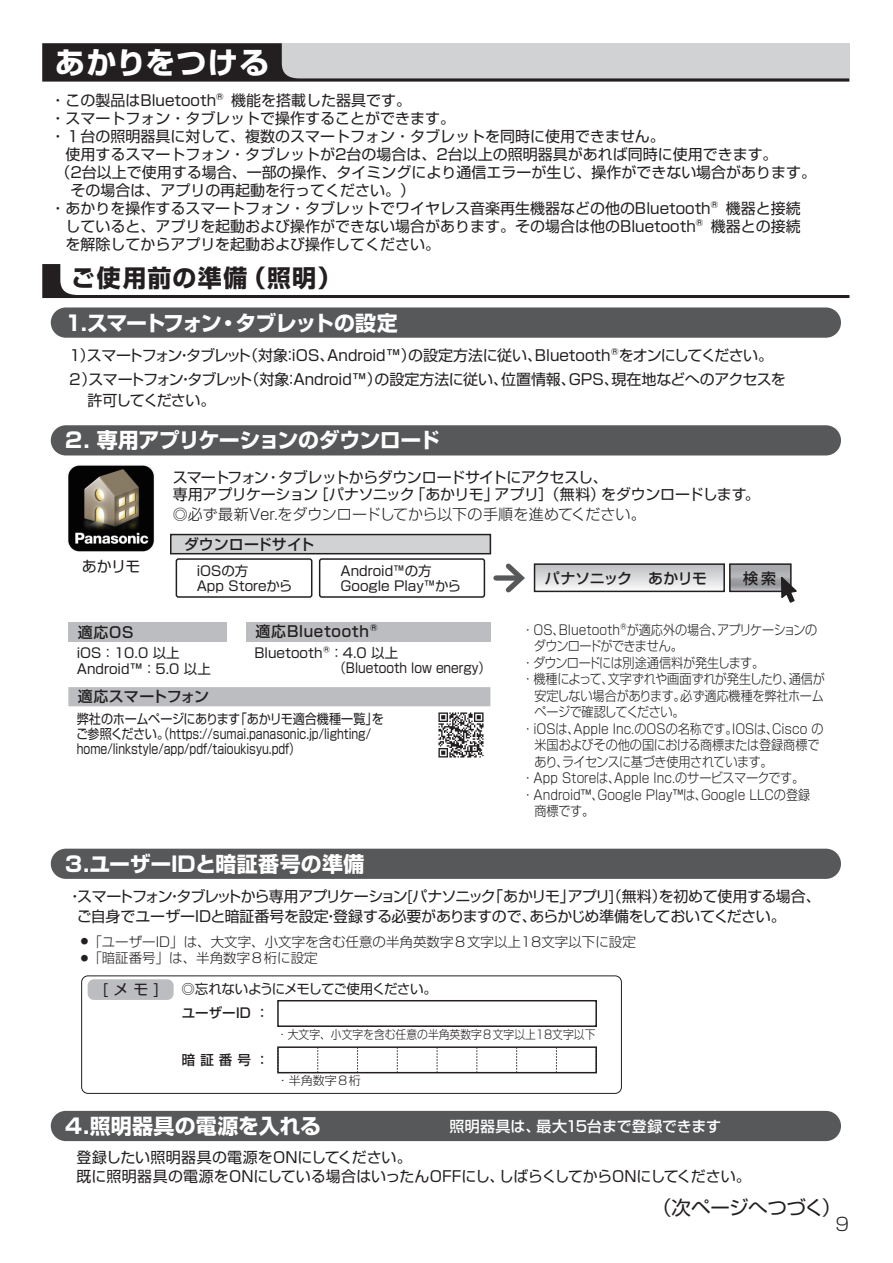
<style>
.page{position:relative;width:893px;height:1263px;background:#fff}
.page>*{position:absolute;margin:0;border:0;box-sizing:border-box;transform-origin:0 0}
.t1{font:30px "Shin Go Pro Bold 90 msp RKSJ H";letter-spacing:.04em;color:#fff}
.t2{font:24px "Shin Go Pro Bold 90 msp RKSJ H";letter-spacing:.05em;color:#231f20}
.t3{font:21px "Shin Go Pro Bold 90 msp RKSJ H";letter-spacing:-.02em;color:#fff}
.t4{font:21px "Shin Go Pro Bold 90 msp RKSJ H";letter-spacing:-.07em;color:#fff}
.t5{font:21px "Shin Go Pro Bold 90 msp RKSJ H";color:#fff}
.t6{font:19.5px "Shin Go Pro Regular 90 msp RKSJ H";letter-spacing:-.02em;color:#231f20}
.t7{font:18px "Shin Go Pro Light 90 msp RKSJ H";color:#231f20}
.t8{font:15px/24px "Shin Go Pro Regular 90 msp RKSJ H";color:#231f20}
.t9{font:15px/19.5px "Shin Go Pro Regular 90 msp RKSJ H";letter-spacing:-.035em;color:#231f20}
.t10{font:15px "Shin Go Pro Light 90 msp RKSJ H";letter-spacing:.005em;color:#231f20}
.t11{font:15px "Shin Go Pro Medium 90 msp RKSJ H";letter-spacing:-.005em;color:#fff}
.t12{font:15px "Shin Go Pro Medium 90 msp RKSJ H";letter-spacing:-.01em;color:#231f20}
.t13{font:15px "Shin Go Pro Medium 90 msp RKSJ H";letter-spacing:.05em;color:#231f20}
.t14{font:15px "Shin Go Pro Medium 90 msp RKSJ H";letter-spacing:-.035em;color:#231f20}
.t15{font:15px "Shin Go Pro Regular 90 msp RKSJ H";letter-spacing:-.075em;color:#231f20}
.t16{font:15px "Shin Go Pro Medium 90 msp RKSJ H";letter-spacing:.02em;color:#231f20}
.t17{font:13.5px "Shin Go Pro Light 90 msp RKSJ H";color:#231f20;scale:.9 1}
.t18{font:13.5px/15px "Shin Go Pro Regular 90 msp RKSJ H";color:#231f20;scale:.9 1}
.t19{font:13.5px/15px "Shin Go Pro Regular 90 msp RKSJ H";color:#231f20}
.t20{font:13.5px "Shin Go Pro Light 90 msp RKSJ H";color:#231f20}
.t21{font:13.5px "Shin Go Pro Light 90 msp RKSJ H";letter-spacing:-.02em;color:#231f20;scale:.9 1}
.t22{font:13.5px "Shin Go Pro Light 90 msp RKSJ H";letter-spacing:-.04em;color:#231f20;scale:.9 1}
.t23{font:13.5px "Shin Go Pro Regular 90 msp RKSJ H";letter-spacing:-.065em;color:#231f20}
.t24{font:13.5px "Shin Go Pro Light 90 msp RKSJ H";letter-spacing:-.06em;color:#231f20;scale:.9 1}
.t25{font:13.5px "Shin Go Pro Light 90 msp RKSJ H";letter-spacing:-.045em;color:#231f20;scale:.9 1}
.t26{font:13.5px "Shin Go Pro Medium 90 msp RKSJ H";color:#231f20}
.t27{font:12px "Shin Go Pro Light 90 msp RKSJ H";color:#231f20;scale:.9 1}
.t28{font:12px "Shin Go Pro Light 90 msp RKSJ H";color:#231f20}
</style>
<div class="page">
<svg style="left:42px;top:43px;width:807px;height:38px;background:#959496"></svg>
<div style="left:51px;top:307px;width:790px;height:31px;background:#57585a;border-radius:15px"></div>
<svg style="left:42px;top:264px;width:807px;height:34px"></svg>
<div style="left:51px;top:849px;width:790px;height:30px;background:#57585a;border-radius:15px"></div>
<div style="left:51px;top:1111px;width:790px;height:30px;background:#57585a;border-radius:15px"></div>
<div style="left:88px;top:979px;width:86px;height:21px;background:#bcbdc0;border-radius:6px"></div>
<svg style="left:277px;top:1000px;width:320px;height:74px"></svg>
<div style="left:81px;top:976px;width:541px;height:118px;border:1px solid #231f20;border-radius:6px"></div>
<div style="left:51px;top:425px;width:790px;height:31px;background:#57585a;border-radius:15px"></div>
<svg style="left:536px;top:565px;width:187px;height:23px;background:#d8d9da"></svg>
<div style="left:534px;top:563px;width:191px;height:29px;border:1px solid #231f20"></div>
<svg style="left:731px;top:565px;width:58px;height:25px"></svg>
<div style="left:729px;top:563px;width:62px;height:29px;border:1px solid #231f20"></div>
<div style="left:171px;top:535px;width:319px;height:19px;background:#d1d2d4"></div>
<div style="left:170px;top:534px;width:321px;height:20px;border:1px solid #231f20"></div>
<svg style="left:780px;top:574px;width:17px;height:29px"></svg>
<img style="left:68px;top:465px;width:86px;height:87px">
<div style="left:496px;top:575px;width:20px;height:6px;background:#57585a"></div>
<svg style="left:501px;top:563px;width:24px;height:30px"></svg>
<div style="left:319px;top:558px;width:166px;height:40px;border:1px solid #231f20;border-radius:2px"></div>
<div style="left:176px;top:558px;width:136px;height:40px;border:1px solid #231f20;border-radius:2px"></div>
<div style="left:68px;top:622px;width:159px;height:19px;background:#bcbdc0"></div>
<div style="left:246px;top:622px;width:244px;height:19px;background:#bcbdc0"></div>
<div style="left:68px;top:687px;width:422px;height:19px;background:#bcbdc0"></div>
<img style="left:438px;top:712px;width:46px;height:46px">
<h1 class="t1" style="left:55px;top:51px;width:216px">あかりをつける</h1>
<p class="t8" style="left:50px;top:90px;width:362px">・この製品はBluetooth®機能を搭載した器具です。</p>
<p class="t8" style="left:50px;top:108px;width:406px">・スマートフォン・タブレットで操作することができます。</p>
<p class="t8" style="left:50px;top:126px;width:616px">・１台の照明器具に対して、複数のスマートフォン・タブレットを同時に使用できません。</p>
<p class="t8" style="left:50px;top:144px;width:729px">　使用するスマートフォン・タブレットが2台の場合は、2台以上の照明器具があれば同時に使用できます。</p>
<p class="t8" style="left:55px;top:162px;width:762px">（2台以上で使用する場合、一部の操作、タイミングにより通信エラーが生じ、操作ができない場合があります。</p>
<p class="t8" style="left:50px;top:180px;width:366px">　 その場合は、アプリの再起動を行ってください。）</p>
<p class="t8" style="left:50px;top:198px;width:752px">・あかりを操作するスマートフォン・タブレットでワイヤレス音楽再生機器などの他のBluetooth®機器と接続</p>
<p class="t8" style="left:50px;top:216px;width:752px">　していると、アプリを起動および操作ができない場合があります。その場合は他のBluetooth®機器との接続</p>
<p class="t8" style="left:50px;top:234px;width:391px">　を解除してからアプリを起動および操作してください。</p>
<h2 class="t2" style="left:71px;top:269px;width:272px">ご使用前の準備（照明）</h2>
<h3 class="t4" style="left:63px;top:315px;width:336px">１．スマートフォン・タブレットの設定</h3>
<p class="t8" style="left:68px;top:345px;width:720px">１）スマートフォン・タブレット（対象：iOS、Android™）の設定方法に従い、Bluetooth®をオンにしてください。<br>２）スマートフォン・タブレット（対象：Android™）の設定方法に従い、位置情報、GPS、現在地などへのアクセスを</p>
<p class="t15" style="left:68px;top:395px;width:149px">　 許可してください。</p>
<h3 class="t3" style="left:63px;top:433px;width:378px">２．専用アプリケーションのダウンロード</h3>
<p class="t9" style="left:173px;top:470px;width:588px;line-height:18px">スマートフォン・タブレットからダウンロードサイトにアクセスし、<br>専用アプリケーション［パナソニック「あかリモ」アプリ］（無料）をダウンロードします。</p>
<p class="t10" style="left:173px;top:509px;width:474px">◎必ず最新Ver.をダウンロードしてから以下の手順を進めてください。</p>
<p class="t8" style="left:82px;top:557px;width:60px">あかリモ</p>
<p class="t12" style="left:184px;top:539px;width:132px">ダウンロードサイト</p>
<p class="t19" style="left:197px;top:565px;width:97px">iOSの方<br>App Storeから</p>
<p class="t19" style="left:340px;top:565px;width:122px">Android™の方<br>Google Play™から</p>
<p class="t16" style="left:78px;top:626px;width:57px">適応OS</p>
<p class="t19" style="left:77px;top:647px;width:136px;line-height:16.2px">iOS ：10.0 以上<br>Android™ ：5.0 以上</p>
<p class="t13" style="left:256px;top:626px;width:131px">適応Bluetooth®</p>
<p class="t19" style="left:254px;top:647px;width:238px">Bluetooth®：4.0 以上<br>　　　　　　 （Bluetooth low energy）</p>
<p class="t12" style="left:78px;top:691px;width:133px">適応スマートフォン</p>
<p class="t18" style="left:76px;top:714px;width:343px">弊社のホームページにあります「あかリモ適合機種一覧」をご参照ください。（https://sumai.panasonic.jp/lighting/ home/linkstyle/app/pdf/taioukisyu.pdf）</p>
<p class="t14" style="left:545px;top:572px;width:164px">パナソニック　あかリモ</p>
<p class="t16" style="left:743px;top:572px;width:34px">検索</p>
<p class="t17" style="left:522px;top:625px;width:330px">・OS、Bluetooth®が適応外の場合、アプリケーションの</p>
<p class="t24" style="left:534px;top:641px;width:167px">ダウンロードができません。</p>
<p class="t22" style="left:522px;top:658px;width:271px">・ダウンロードには別途通信料が発生します。</p>
<p class="t21" style="left:522px;top:674px;width:338px">・機種によって、文字ずれや画面ずれが発生したり、通信が</p>
<p class="t17" style="left:534px;top:691px;width:323px">安定しない場合があります。必ず適応機種を弊社ホーム</p>
<p class="t25" style="left:534px;top:707px;width:169px">ページで確認してください。</p>
<p class="t17" style="left:522px;top:724px;width:337px">・iOSは、Apple Inc.のOSの名称です。IOSは、Cisco の</p>
<p class="t21" style="left:534px;top:740px;width:318px">米国およびその他の国における商標または登録商標で</p>
<p class="t22" style="left:534px;top:757px;width:266px">あり、ライセンスに基づき使用されています。</p>
<p class="t17" style="left:522px;top:773px;width:315px">・Aｐｐ Storeは、Apple Inc.のサービスマークです。</p>
<p class="t17" style="left:522px;top:789px;width:322px">・Android™、Google Play™は、Google LLCの登録</p>
<p class="t17" style="left:534px;top:806px;width:68px">商標です。</p>
<h3 class="t3" style="left:63px;top:856px;width:303px">３．ユーザーIDと暗証番号の準備</h3>
<p class="t9" style="left:77px;top:889px;width:746px;text-indent:-9px">・スマートフォン・タブレットから専用アプリケーション[パナソニック「あかリモ」アプリ]（無料）を初めて使用する場合、ご自身でユーザーIDと暗証番号を設定・登録する必要がありますので、あらかじめ準備をしておいてください。</p>
<p class="t20" style="left:81px;top:936px;width:556px"><sup>●</sup>「ユーザーID」は、大文字、小文字を含む任意の半角英数字８文字以上18文字以下に設定</p>
<p class="t20" style="left:81px;top:953px;width:238px"><sup>●</sup>「暗証番号」は、半角数字８桁に設定</p>
<p class="t8" style="left:103px;top:979px;width:58px">[ メ モ ]</p>
<p class="t23" style="left:181px;top:984px;width:257px">◎忘れないようにメモしてご使用ください。</p>
<p class="t26" style="left:182px;top:1008px;width:89px">ユーザーID ：</p>
<p class="t27" style="left:277px;top:1029px;width:355px">・大文字、小文字を含む任意の半角英数字８文字以上18文字以下</p>
<p class="t26" style="left:182px;top:1055px;width:89px">暗証番号 ：</p>
<p class="t28" style="left:277px;top:1076px;width:85px">・半角数字８桁</p>
<h3 class="t5" style="left:63px;top:1118px;width:259px">４．照明器具の電源を入れる</h3>
<p class="t11" style="left:449px;top:1120px;width:273px">照明器具は、最大15台まで登録できます</p>
<p class="t8" style="left:77px;top:1149px;width:676px;line-height:19.5px">登録したい照明器具の電源をONにしてください。<br>既に照明器具の電源をONにしている場合はいったんOFFにし、しばらくしてからONにしてください。</p>
<h3 class="t6" style="left:652px;top:1200px;width:191px">（次ページへつづく）</h3>
<p class="t7" style="left:835px;top:1218px;width:15px">9</p>
</div>
